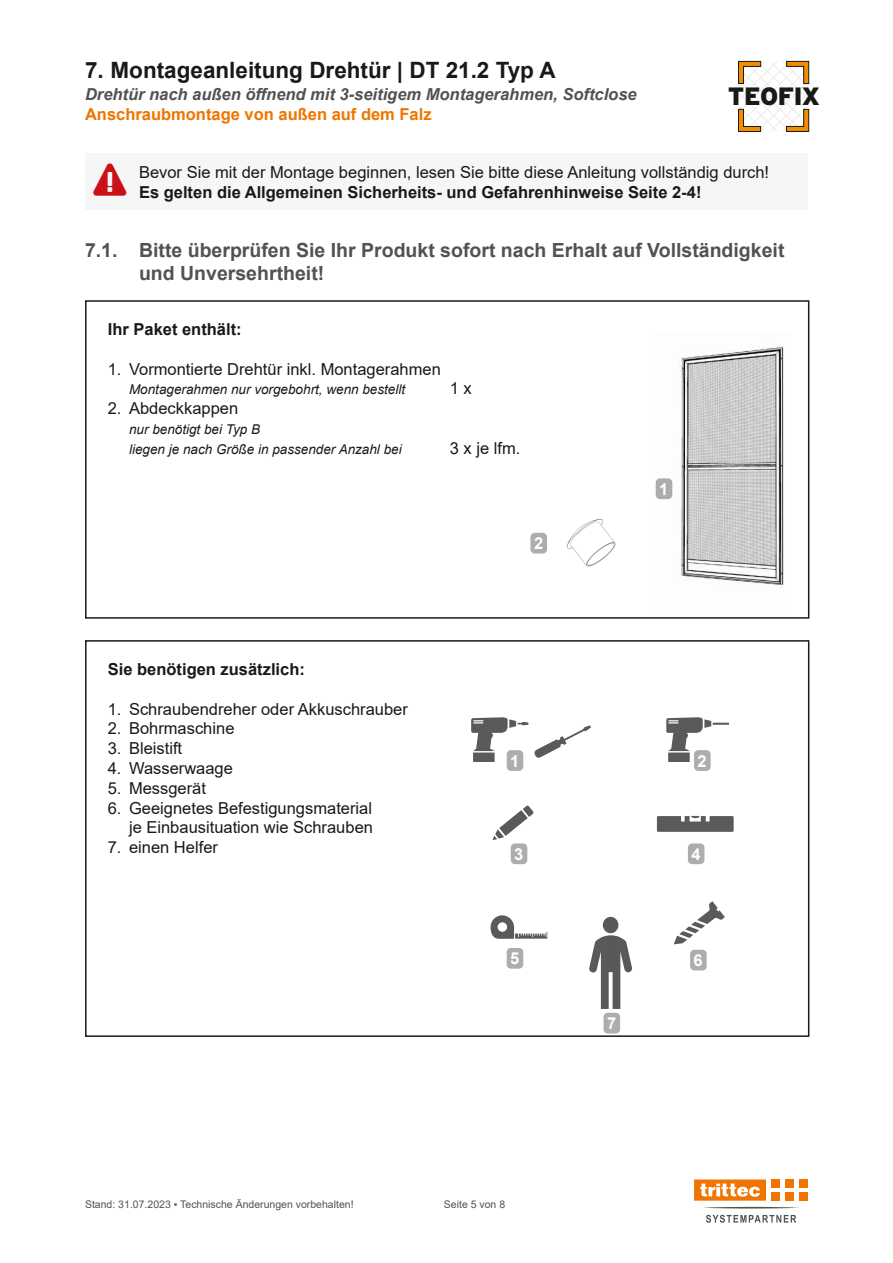
<style>
.page{position:relative;width:893px;height:1263px;background:#fff}
.page>*{position:absolute;margin:0;border:0;box-sizing:border-box;transform-origin:0 0}
.t1{font:900 25.05px "Interstate";letter-spacing:-.02em;color:#181a16}
.t2{font:700 22.5px "Arial";color:#1b1819}
.t3{font:700 19.5px/23.4px "Arial";color:#525254}
.t4{font:16.5px/19.8px "Arial";color:#1b1819;text-align:right}
.t5{font:700 16.5px "Arial";color:#1b1819}
.t6{font:italic 700 16.5px "Arial";color:#525254}
.t7{font:700 16.5px "Arial";color:#ef7500}
.t8{font:700 16.5px "Arial";color:#fff}
.t9{font:italic 13.5px/19.8px "Arial";color:#1b1819}
.t10{font:10.5px "Arial";color:#525254}
</style>
<div class="page">
<div style="left:85px;top:153px;width:723px;height:57px;background:#f5f6f6"></div>
<div style="left:85px;top:300px;width:724px;height:319px;border:2px solid #1b1819"></div>
<div style="left:85px;top:640px;width:724px;height:397px;border:2px solid #1b1819"></div>
<img style="left:655px;top:346px;width:129px;height:242px">
<svg style="left:471px;top:717px;width:57px;height:44px"></svg>
<svg style="left:666px;top:717px;width:62px;height:44px"></svg>
<svg style="left:490px;top:915px;width:57px;height:24px"></svg>
<svg style="left:673px;top:901px;width:52px;height:44px"></svg>
<svg style="left:493px;top:805px;width:41px;height:35px"></svg>
<svg style="left:657px;top:816px;width:77px;height:16px"></svg>
<div style="left:507px;top:750px;width:16px;height:21px;background:#acadaf;border-radius:4px"></div>
<div style="left:530px;top:533px;width:17px;height:20px;background:#acadaf;border-radius:4px"></div>
<div style="left:656px;top:478px;width:16px;height:21px;background:#acadaf;border-radius:4px"></div>
<div style="left:507px;top:948px;width:16px;height:21px;background:#acadaf;border-radius:4px"></div>
<div style="left:690px;top:950px;width:17px;height:20px;background:#acadaf;border-radius:4px"></div>
<div style="left:694px;top:750px;width:17px;height:21px;background:#acadaf;border-radius:4px"></div>
<div style="left:511px;top:843px;width:16px;height:21px;background:#acadaf;border-radius:4px"></div>
<div style="left:688px;top:843px;width:16px;height:21px;background:#acadaf;border-radius:4px"></div>
<img style="left:566px;top:519px;width:50px;height:48px">
<svg style="left:534px;top:725px;width:57px;height:33px"></svg>
<div style="left:603px;top:917px;width:15px;height:16px;background:#5a595a;border-radius:50%"></div>
<svg style="left:589px;top:935px;width:43px;height:74px"></svg>
<div style="left:603px;top:1013px;width:17px;height:20px;background:#acadaf;border-radius:4px"></div>
<svg style="left:738px;top:61px;width:71px;height:71px"></svg>
<div style="left:772px;top:1179px;width:8px;height:8px;background:#ef7500"></div>
<div style="left:772px;top:1192px;width:8px;height:9px;background:#ef7500"></div>
<svg style="left:694px;top:1179px;width:72px;height:22px"></svg>
<div style="left:786px;top:1179px;width:8px;height:8px;background:#ef7500"></div>
<div style="left:786px;top:1192px;width:8px;height:9px;background:#ef7500"></div>
<div style="left:800px;top:1179px;width:8px;height:8px;background:#ef7500"></div>
<div style="left:800px;top:1192px;width:8px;height:9px;background:#ef7500"></div>
<svg style="left:703px;top:1207px;width:96px;height:1px"></svg>
<svg style="left:706px;top:1215px;width:90px;height:8px"></svg>
<h2 class="t2" style="left:85px;top:54px;width:472px">7. Montageanleitung Drehtür | DT 21.2 Typ A</h2>
<p class="t6" style="left:85px;top:84px;width:553px">Drehtür nach außen öffnend mit 3-seitigem Montagerahmen, Softclose</p>
<p class="t7" style="left:85px;top:103px;width:348px">Anschraubmontage von außen auf dem Falz</p>
<h1 class="t1" style="left:728px;top:82px;width:94px">TEOFIX</h1>
<p class="t4" style="left:139px;top:162px;width:632px">Bevor Sie mit der Montage beginnen, lesen Sie bitte diese Anleitung vollständig durch!</p>
<p class="t5" style="left:139px;top:181px;width:564px">Es gelten die Allgemeinen Sicherheits- und Gefahrenhinweise Seite 2-4!</p>
<p class="t3" style="left:139px;top:239px;width:647px;text-indent:-54px">7.1. Bitte überprüfen Sie Ihr Produkt sofort nach Erhalt auf Vollständigkeit und Unversehrtheit!</p>
<p class="t5" style="left:108px;top:318px;width:135px">Ihr Paket enthält:</p>
<p class="t4" style="left:108px;top:359px;width:335px">1. Vormontierte Drehtür inkl. Montagerahmen</p>
<p class="t9" style="left:129px;top:380px;width:278px">Montagerahmen nur vorgebohrt, wenn bestellt</p>
<p class="t4" style="left:450px;top:379px;width:24px">1 x</p>
<p class="t4" style="left:108px;top:398px;width:132px">2. Abdeckkappen</p>
<p class="t9" style="left:129px;top:420px;width:274px">nur benötigt bei Typ B<br>liegen je nach Größe in passender Anzahl bei</p>
<p class="t4" style="left:450px;top:438px;width:72px">3 x je lfm.</p>
<p class="t8" style="left:534px;top:532px;width:11px">2</p>
<p class="t8" style="left:659px;top:477px;width:11px">1</p>
<p class="t5" style="left:108px;top:657px;width:199px">Sie benötigen zusätzlich:</p>
<p class="t4" style="left:108px;top:699px;width:302px">1. Schraubendreher oder Akkuschrauber</p>
<p class="t4" style="left:108px;top:718px;width:128px">2. Bohrmaschine</p>
<p class="t4" style="left:108px;top:738px;width:76px">3. Bleistift</p>
<p class="t4" style="left:108px;top:758px;width:127px">4. Wasserwaage</p>
<p class="t4" style="left:108px;top:778px;width:100px">5. Messgerät</p>
<p class="t4" style="left:108px;top:798px;width:267px">6. Geeignetes Befestigungsmaterial je Einbausituation wie Schrauben</p>
<p class="t4" style="left:108px;top:837px;width:112px">7. einen Helfer</p>
<p class="t8" style="left:510px;top:749px;width:11px">1</p>
<p class="t8" style="left:698px;top:749px;width:11px">2</p>
<p class="t8" style="left:514px;top:842px;width:11px">3</p>
<p class="t8" style="left:691px;top:842px;width:11px">4</p>
<p class="t8" style="left:510px;top:947px;width:11px">5</p>
<p class="t8" style="left:694px;top:949px;width:11px">6</p>
<p class="t8" style="left:607px;top:1012px;width:11px">7</p>
<p class="t10" style="left:85px;top:1197px;width:270px">Stand: 31.07.2023 ▪ Technische Änderungen vorbehalten!</p>
<p class="t10" style="left:444px;top:1197px;width:63px">Seite 5 von 8</p>
</div>
